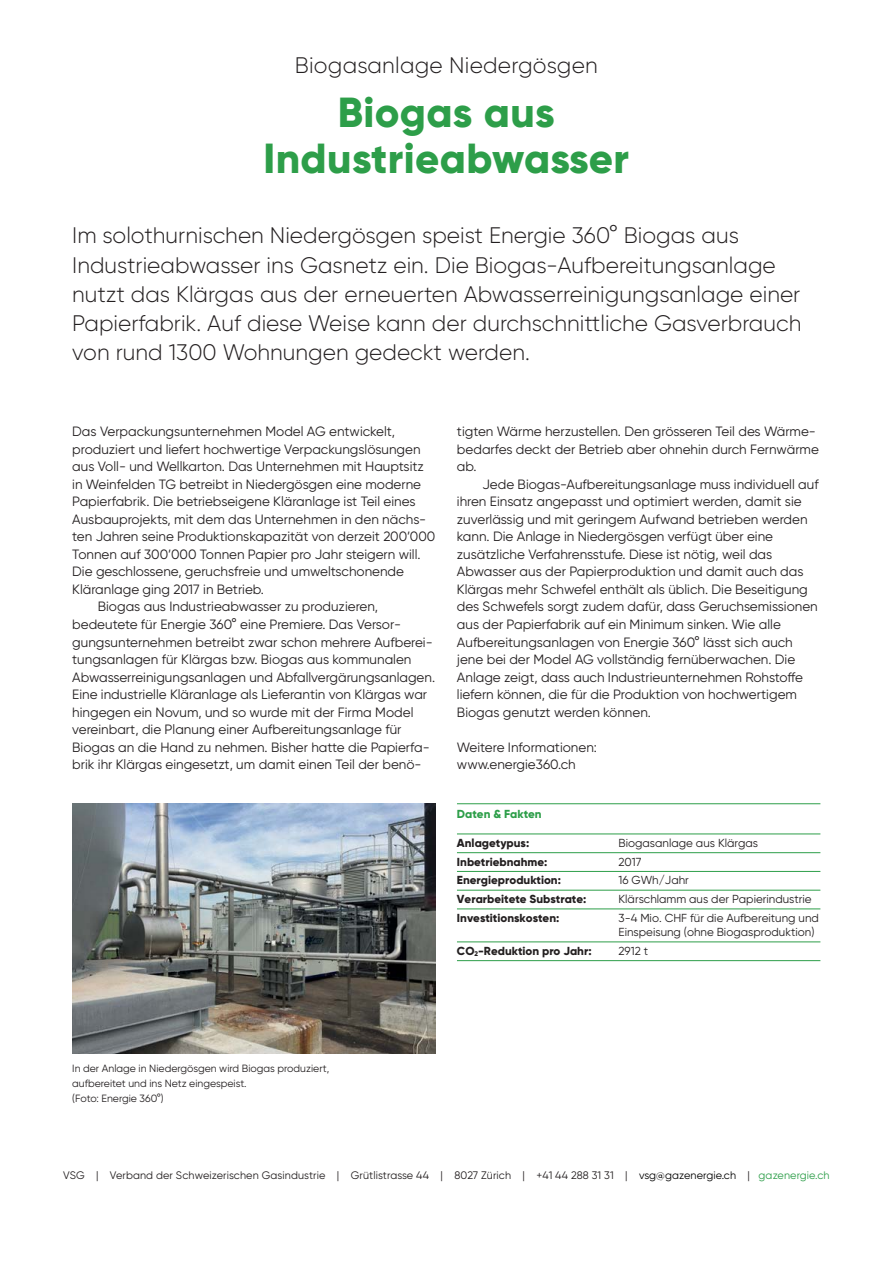
<style>
.page{position:relative;width:893px;height:1263px;background:#fff}
.page>*{position:absolute;margin:0;border:0;box-sizing:border-box;transform-origin:0 0}
.t1{font:800 42px/46.2px "Gilroy";letter-spacing:.01em;color:#2d9e49;text-align:center}
.t2{font:300 22.5px/29.2px "Gilroy";color:#231f20}
.t3{font:13.5px/17.5px "Gilroy";color:#231f20}
.t4{font:11.55px/14.2px "Gilroy";color:#231f20}
.t5{font:800 11.55px "Gilroy";color:#231f20}
.t6{font:800 11.55px "Gilroy";color:#2d9e49}
.t7{font:10.95px "Gilroy";letter-spacing:.01em;color:#231f20}
.t8{font:10.5px/15px "Gilroy";color:#231f20}
.s1{font-size:6.75px}
.s2{color:#000}
.s3{color:#2d9e49}
</style>
<div class="page">
<hr style="left:457px;top:803px;width:363px;height:1px;background:#2d9e49">
<hr style="left:457px;top:834px;width:363px;height:1px;background:#2d9e49">
<hr style="left:457px;top:852px;width:363px;height:1px;background:#2d9e49">
<hr style="left:457px;top:871px;width:363px;height:1px;background:#2d9e49">
<hr style="left:457px;top:890px;width:363px;height:1px;background:#2d9e49">
<hr style="left:457px;top:909px;width:363px;height:1px;background:#2d9e49">
<hr style="left:457px;top:942px;width:363px;height:1px;background:#2d9e49">
<hr style="left:457px;top:960px;width:363px;height:1px;background:#2d9e49">
<img style="left:72px;top:803px;width:364px;height:251px">
<h2 class="t2" style="left:295px;top:53px;width:304px">Biogasanlage Niedergösgen</h2>
<h1 class="t1" style="left:264px;top:94px;width:367px">Biogas aus<br>Industrieabwasser</h1>
<p class="t2" style="left:72px;top:223px;width:731px">Im solothurnischen Niedergösgen speist Energie 360° Biogas aus Industrieabwasser ins Gasnetz ein. Die Biogas-Aufbereitungsanlage nutzt das Klärgas aus der erneuerten Abwasserreinigungsanlage einer Papier fabrik. Auf diese Weise kann der durchschnittliche Gasverbrauch von rund 1300 Wohnungen gedeckt werden.</p>
<p class="t3" style="left:72px;top:424px;width:324px">Das Verpackungsunternehmen Model AG entwickelt,</p>
<p class="t3" style="left:72px;top:442px;width:350px">produziert und liefert hochwertige Verpackungslösungen</p>
<p class="t3" style="left:72px;top:459px;width:353px">aus Voll- und Wellkarton. Das Unternehmen mit Hauptsitz</p>
<p class="t3" style="left:72px;top:477px;width:350px">in Weinfelden TG betreibt in Niedergösgen eine moderne</p>
<p class="t3" style="left:72px;top:494px;width:345px">Papierfabrik. Die betriebseigene Kläranlage ist Teil eines</p>
<p class="t3" style="left:72px;top:512px;width:355px">Ausbauprojekts, mit dem das Unternehmen in den nächs-</p>
<p class="t3" style="left:72px;top:529px;width:365px">ten Jahren seine Produktionskapazität von derzeit 200’000</p>
<p class="t3" style="left:72px;top:547px;width:350px">Tonnen auf 300’000 Tonnen Papier pro Jahr steigern will.</p>
<p class="t3" style="left:72px;top:564px;width:333px">Die geschlossene, geruchsfreie und umweltschonende</p>
<p class="t3" style="left:72px;top:582px;width:193px">Kläranlage ging 2017 in Betrieb.</p>
<p class="t3" style="left:98px;top:599px;width:282px">Biogas aus Industrieabwasser zu produzieren,</p>
<p class="t3" style="left:72px;top:617px;width:330px">bedeutete für Energie 360° eine Premiere. Das Versor-</p>
<p class="t3" style="left:72px;top:634px;width:362px">gungsunternehmen betreibt zwar schon mehrere Aufberei-</p>
<p class="t3" style="left:72px;top:652px;width:341px">tungsanlagen für Klärgas bzw. Biogas aus kommunalen</p>
<p class="t3" style="left:72px;top:670px;width:364px">Abwasserreinigungsanlagen und Abfallvergärungsanlagen.</p>
<p class="t3" style="left:72px;top:687px;width:356px">Eine industrielle Kläranlage als Lieferantin von Klärgas war</p>
<p class="t3" style="left:72px;top:705px;width:343px">hingegen ein Novum, und so wurde mit der Firma Model</p>
<p class="t3" style="left:72px;top:722px;width:331px">vereinbart, die Planung einer Aufbereitungsanlage für</p>
<p class="t3" style="left:72px;top:740px;width:359px">Biogas an die Hand zu nehmen. Bisher hatte die Papierfa-</p>
<p class="t3" style="left:72px;top:757px;width:351px">brik ihr Klärgas eingesetzt, um damit einen Teil der benö-</p>
<p class="t3" style="left:457px;top:424px;width:363px">tigten Wärme herzustellen. Den grösseren Teil des Wärme&shy;bedarfes deckt der Betrieb aber ohnehin durch Fernwärme ab.</p>
<p class="t3" style="left:457px;top:477px;width:363px;text-indent:26px">Jede Biogas-Aufbereitungsanlage muss individuell auf ihren Einsatz angepasst und optimiert werden, damit sie zuverlässig und mit geringem Aufwand betrieben werden kann. Die Anlage in Niedergösgen verfügt über eine zusätzliche Verfahrensstufe. Diese ist nötig, weil das Abwasser aus der Papierproduktion und damit auch das Klärgas mehr Schwefel enthält als üblich. Die Beseitigung des Schwefels sorgt zudem dafür, dass Geruchsemissionen aus der Papierfabrik auf ein Minimum sinken. Wie alle Aufbereitungsanlagen von Energie 360° lässt sich auch jene bei der Model AG vollständig fernüberwachen. Die Anlage zeigt, dass auch Industrieunternehmen Rohstoffe liefern können, die für die Produktion von hochwertigem Biogas genutzt werden können.</p>
<p class="t3" style="left:457px;top:740px;width:142px">Weitere Informationen: www.energie360.ch</p>
<p class="t6" style="left:457px;top:810px;width:86px">Daten &amp; Fakten</p>
<p class="t5" style="left:457px;top:839px;width:74px">Anlagetypus:</p>
<p class="t4" style="left:618px;top:837px;width:141px">Biogasanlage aus Klärgas</p>
<p class="t5" style="left:457px;top:858px;width:92px">Inbetriebnahme:</p>
<p class="t4" style="left:618px;top:856px;width:25px">2017</p>
<p class="t5" style="left:457px;top:876px;width:106px">Energieproduktion:</p>
<p class="t4" style="left:618px;top:875px;width:72px">16 GWh/Jahr</p>
<p class="t5" style="left:457px;top:895px;width:131px">Verarbeitete Substrate:</p>
<p class="t4" style="left:618px;top:893px;width:195px">Klärschlamm aus der Papierindustrie</p>
<p class="t5" style="left:457px;top:914px;width:104px">Investitionskosten:</p>
<p class="t4" style="left:618px;top:912px;width:202px">3-4 Mio. CHF für die Aufbereitung und<br>Einspeisung (ohne Biogasproduktion)</p>
<p class="t5" style="left:457px;top:947px;width:136px">CO<span class="s1">2</span>-Reduktion pro Jahr:</p>
<p class="t4" style="left:618px;top:945px;width:31px">2912 t</p>
<p class="t8" style="left:72px;top:1062px;width:258px">In der Anlage in Niedergösgen wird Biogas produziert, aufbereitet und ins Netz eingespeist.<br>(Foto: Energie 360°)</p>
<p class="t7" style="left:63px;top:1172px;width:768px">VSG | Verband der Schweizerischen Gasindustrie | Grütlistrasse 44 | 8027 Zürich | +41 44 288 31 31 | <span class="s2">vsg@gazenergie.ch</span> | <span class="s3">gazenergie.ch</span></p>
</div>
